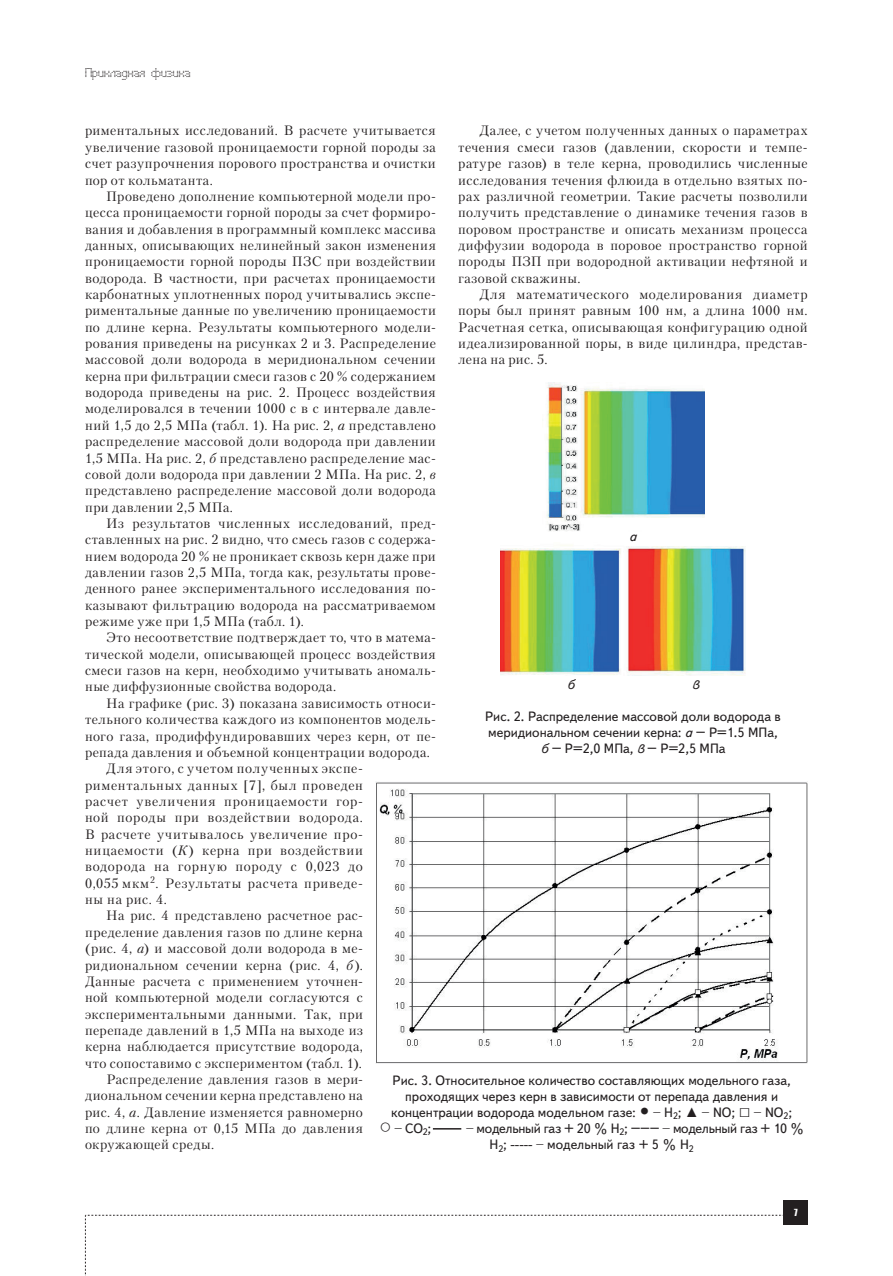
<style>
.page{position:relative;width:893px;height:1276px;background:#fff}
.page>*{position:absolute;margin:0;border:0;box-sizing:border-box;transform-origin:0 0}
.t1{font:13.5px "Petersburg C";letter-spacing:.035em;color:#231f20}
.t2{font:13.5px/16.2px "Text Book C";color:#231f20;text-align:center}
.t3{font:13.5px "Petersburg C";letter-spacing:.06em;color:#231f20}
.t4{font:13.5px/16.2px "Text Book C";letter-spacing:-.02em;color:#231f20}
.t5{font:13.5px "Petersburg C";letter-spacing:.055em;color:#231f20}
.t6{font:italic 13.5px "Text Book C";color:#231f20}
.t7{font:12px "Perfo";letter-spacing:.015em;color:#231f20}
.t8{font:9px "Impact";color:#fff}
.s1{font-style:italic}
.s2{font-size:28.5px}
.s3{font-family:"Times New Roman"}
.s4{font-family:"Times New Roman";font-size:19.5px}
.s5{font-family:"Times New Roman";font-size:21px}
</style>
<div class="page">
<svg style="left:85px;top:1215px;width:699px;height:61px"></svg>
<div style="left:784px;top:1200px;width:24px;height:25px;background:#231f20"></div>
<img style="left:547px;top:383px;width:157px;height:148px">
<img style="left:501px;top:545px;width:120px;height:130px">
<img style="left:627px;top:546px;width:118px;height:129px">
<div style="left:625px;top:519px;width:23px;height:13px;background:#fff"></div>
<img style="left:376px;top:782px;width:432px;height:282px">
<svg style="left:433px;top:1128px;width:28px;height:1px"></svg>
<p class="t7" style="left:85px;top:66px;width:107px">Прикладная физика</p>
<p class="t1" style="left:85px;top:123px;width:352px">риментальных исследований. В расчете учитывается</p>
<p class="t1" style="left:85px;top:139px;width:352px">увеличение газовой проницаемости горной породы за</p>
<p class="t1" style="left:85px;top:155px;width:352px">счет разупрочнения порового пространства и очистки</p>
<p class="t1" style="left:85px;top:172px;width:129px">пор от кольматанта.</p>
<p class="t1" style="left:106px;top:188px;width:331px">Проведено дополнение компьютерной модели про-</p>
<p class="t1" style="left:85px;top:204px;width:352px">цесса проницаемости горной породы за счет формиро-</p>
<p class="t1" style="left:85px;top:221px;width:352px">вания и добавления в программный комплекс массива</p>
<p class="t1" style="left:85px;top:237px;width:352px">данных, описывающих нелинейный закон изменения</p>
<p class="t1" style="left:85px;top:253px;width:352px">проницаемости горной породы ПЗС при воздействии</p>
<p class="t1" style="left:85px;top:270px;width:352px">водорода. В частности, при расчетах проницаемости</p>
<p class="t1" style="left:85px;top:286px;width:352px">карбонатных уплотненных пород учитывались экспе-</p>
<p class="t1" style="left:85px;top:302px;width:352px">риментальные данные по увеличению проницаемости</p>
<p class="t1" style="left:85px;top:319px;width:352px">по длине керна. Результаты компьютерного модели-</p>
<p class="t1" style="left:85px;top:335px;width:352px">рования приведены на рисунках 2 и 3. Распределение</p>
<p class="t1" style="left:85px;top:352px;width:352px">массовой доли водорода в меридиональном сечении</p>
<p class="t1" style="left:85px;top:368px;width:352px">керна при фильтрации смеси газов с 20 % содержанием</p>
<p class="t1" style="left:85px;top:384px;width:352px">водорода приведены на рис. 2. Процесс воздействия</p>
<p class="t1" style="left:85px;top:401px;width:352px">моделировался в течении 1000 с в с интервале давле-</p>
<p class="t1" style="left:85px;top:417px;width:352px">ний 1,5 до 2,5 МПа (табл. 1). На рис. 2, <span class="s1">а</span> представлено</p>
<p class="t1" style="left:85px;top:433px;width:352px">распределение массовой доли водорода при давлении</p>
<p class="t1" style="left:85px;top:450px;width:352px">1,5 МПа. На рис. 2, <span class="s1">б</span> представлено распределение мас-</p>
<p class="t1" style="left:85px;top:466px;width:352px">совой доли водорода при давлении 2 МПа. На рис. 2, <span class="s1">в</span></p>
<p class="t1" style="left:85px;top:482px;width:352px">представлено распределение массовой доли водорода</p>
<p class="t1" style="left:85px;top:499px;width:149px">при давлении 2,5 МПа.</p>
<p class="t1" style="left:106px;top:515px;width:331px">Из результатов численных исследований, пред-</p>
<p class="t1" style="left:85px;top:531px;width:352px">ставленных на рис. 2 видно, что смесь газов с содержа-</p>
<p class="t1" style="left:85px;top:548px;width:352px">нием водорода 20 % не проникает сквозь керн даже при</p>
<p class="t1" style="left:85px;top:564px;width:352px">давлении газов 2,5 МПа, тогда как, результаты прове-</p>
<p class="t1" style="left:85px;top:580px;width:352px">денного ранее экспериментального исследования по-</p>
<p class="t1" style="left:85px;top:597px;width:352px">казывают фильтрацию водорода на рассматриваемом</p>
<p class="t1" style="left:85px;top:613px;width:220px">режиме уже при 1,5 МПа (табл. 1).</p>
<p class="t1" style="left:106px;top:629px;width:331px">Это несоответствие подтверждает то, что в матема-</p>
<p class="t1" style="left:85px;top:646px;width:352px">тической модели, описывающей процесс воздействия</p>
<p class="t1" style="left:85px;top:662px;width:352px">смеси газов на керн, необходимо учитывать аномаль-</p>
<p class="t1" style="left:85px;top:678px;width:253px">ные диффузионные свойства водорода.</p>
<p class="t1" style="left:106px;top:695px;width:331px">На графике (рис. 3) показана зависимость относи-</p>
<p class="t1" style="left:85px;top:711px;width:352px">тельного количества каждого из компонентов модель-</p>
<p class="t1" style="left:85px;top:728px;width:352px">ного газа, продиффундировавших через керн, от пе-</p>
<p class="t1" style="left:85px;top:744px;width:346px">репада давления и объемной концентрации водорода.</p>
<p class="t5" style="left:106px;top:760px;width:258px">Для этого, с учетом полученных экспе-</p>
<p class="t3" style="left:85px;top:777px;width:279px">риментальных данных [7], был проведен</p>
<p class="t3" style="left:85px;top:793px;width:279px">расчет увеличения проницаемости гор-</p>
<p class="t1" style="left:85px;top:809px;width:279px">ной породы при воздействии водорода.</p>
<p class="t3" style="left:85px;top:826px;width:279px">В расчете учитывалось увеличение про-</p>
<p class="t5" style="left:85px;top:842px;width:279px">ницаемости (<span class="s1">К</span>) керна при воздействии</p>
<p class="t1" style="left:85px;top:858px;width:279px">водорода на горную породу с 0,023 до</p>
<p class="t1" style="left:85px;top:875px;width:279px">0,055 мкм<sup>2</sup>. Результаты расчета приведе-</p>
<p class="t1" style="left:85px;top:891px;width:83px">ны на рис. 4.</p>
<p class="t1" style="left:106px;top:907px;width:258px">На рис. 4 представлено расчетное рас-</p>
<p class="t1" style="left:85px;top:924px;width:279px">пределение давления газов по длине керна</p>
<p class="t1" style="left:85px;top:940px;width:279px">(рис. 4, <span class="s1">а</span>) и массовой доли водорода в ме-</p>
<p class="t1" style="left:85px;top:956px;width:279px">ридиональном сечении керна (рис. 4, <span class="s1">б</span>).</p>
<p class="t1" style="left:85px;top:973px;width:279px">Данные расчета с применением уточнен-</p>
<p class="t1" style="left:85px;top:989px;width:279px">ной компьютерной модели согласуются с</p>
<p class="t1" style="left:85px;top:1006px;width:279px">экспериментальными данными. Так, при</p>
<p class="t1" style="left:85px;top:1022px;width:279px">перепаде давлений в 1,5 МПа на выходе из</p>
<p class="t1" style="left:85px;top:1038px;width:279px">керна наблюдается присутствие водорода,</p>
<p class="t1" style="left:85px;top:1055px;width:278px">что сопоставимо с экспериментом (табл. 1).</p>
<p class="t1" style="left:106px;top:1071px;width:258px">Распределение давления газов в мери-</p>
<p class="t1" style="left:85px;top:1087px;width:279px">диональном сечении керна представлено на</p>
<p class="t1" style="left:85px;top:1104px;width:279px">рис. 4, <span class="s1">а</span>. Давление изменяется равномерно</p>
<p class="t1" style="left:85px;top:1120px;width:279px">по длине керна от 0,15 МПа до давления</p>
<p class="t1" style="left:85px;top:1136px;width:131px">окружающей среды.</p>
<p class="t1" style="left:480px;top:123px;width:330px">Далее, с учетом полученных данных о параметрах</p>
<p class="t1" style="left:458px;top:139px;width:351px">течения смеси газов (давлении, скорости и темпе-</p>
<p class="t1" style="left:458px;top:155px;width:351px">ратуре газов) в теле керна, проводились численные</p>
<p class="t1" style="left:458px;top:172px;width:351px">исследования течения флюида в отдельно взятых по-</p>
<p class="t1" style="left:458px;top:188px;width:351px">рах различной геометрии. Такие расчеты позволили</p>
<p class="t1" style="left:458px;top:204px;width:351px">получить представление о динамике течения газов в</p>
<p class="t1" style="left:458px;top:221px;width:351px">поровом пространстве и описать механизм процесса</p>
<p class="t1" style="left:458px;top:237px;width:351px">диффузии водорода в поровое пространство горной</p>
<p class="t1" style="left:458px;top:253px;width:351px">породы ПЗП при водородной активации нефтяной и</p>
<p class="t1" style="left:458px;top:270px;width:124px">газовой скважины.</p>
<p class="t1" style="left:480px;top:286px;width:330px">Для математического моделирования диаметр</p>
<p class="t1" style="left:458px;top:302px;width:351px">поры был принят равным 100 нм, а длина 1000 нм.</p>
<p class="t1" style="left:458px;top:319px;width:351px">Расчетная сетка, описывающая конфигурацию одной</p>
<p class="t1" style="left:458px;top:335px;width:351px">идеализированной поры, в виде цилиндра, представ-</p>
<p class="t1" style="left:458px;top:352px;width:91px">лена на рис. 5.</p>
<p class="t6" style="left:629px;top:529px;width:9px">а</p>
<p class="t6" style="left:567px;top:676px;width:9px">б</p>
<p class="t6" style="left:692px;top:676px;width:8px">в</p>
<p class="t2" style="left:485px;top:708px;width:297px">Рис. 2. Распределение массовой доли водорода в меридиональном сечении керна: <span class="s1">а</span> – Р=1.5 МПа, <span class="s1">б</span> – Р=2,0 МПа, <span class="s1">в</span> – Р=2,5 МПа</p>
<p class="t2" style="left:391px;top:1072px;width:403px">Рис. 3. Относительное количество составляющих модельного газа, проходящих через керн в зависимости от перепада давления и концентрации водорода модельном газе: <span class="s2">•</span> <span class="s3">−</span> H<sub>2</sub>; <span class="s3">▲ −</span> NO; <span class="s4">□</span> <span class="s3">−</span> NО<sub>2</sub>;</p>
<p class="t2" style="left:379px;top:1120px;width:54px"><span class="s5">○</span> <span class="s3">−</span> CO<sub>2</sub>;</p>
<p class="t4" style="left:489px;top:1120px;width:316px;text-indent:-23px"><span class="s3">−</span> модельный газ + 20 % H<sub>2</sub>; ––– <span class="s3">−</span> модельный газ + 10 %<br>H<sub>2</sub>; ----- <span class="s3">−</span> модельный газ + 5 % H<sub>2</sub></p>
<p class="t8" style="left:794px;top:1205px;width:5px">7</p>
</div>
